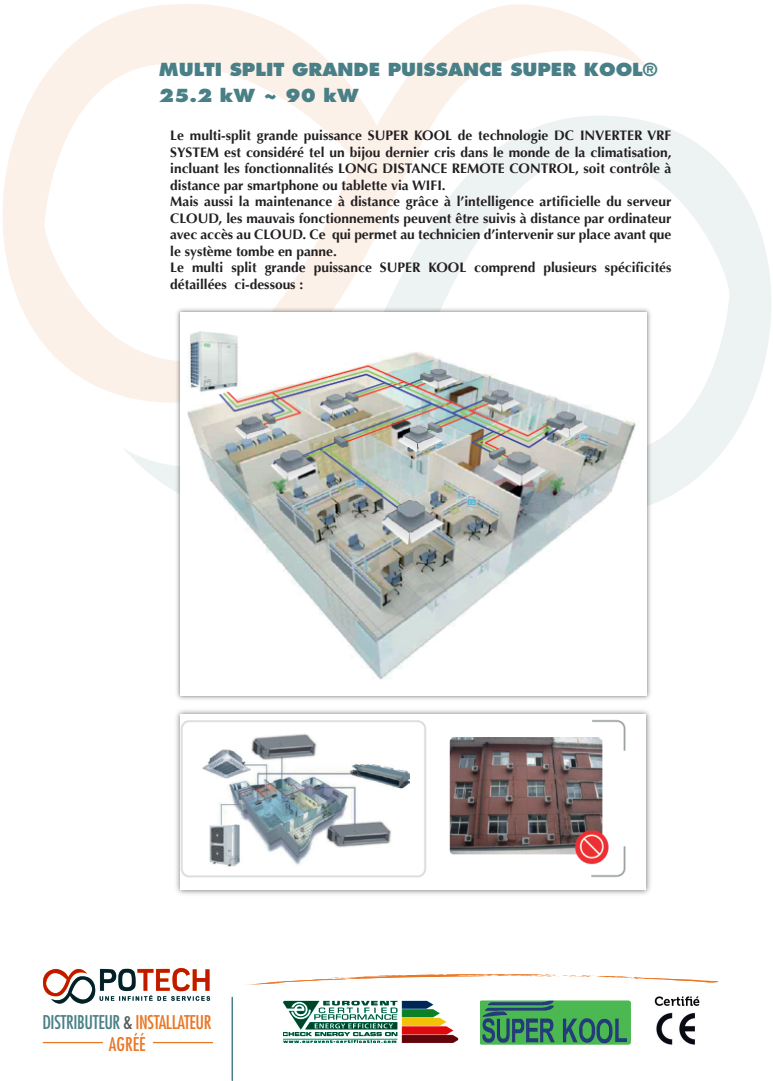
<style>
.page{position:relative;width:773px;height:1081px;background:#fff}
.page>*{position:absolute;margin:0;border:0;box-sizing:border-box;transform-origin:0 0}
.t1{font:condensed 18.5px/22.1px "Futura";letter-spacing:-.02em;color:#e97624;text-align:center}
.t2{font:800 17.5px/26px "Futura";color:#497f86;scale:1.05 1}
.t3{font:700 13.75px/16.5px "Optima";color:#231f20}
.s1{color:#497f86}
.s2{color:#56595a}
</style>
<div class="page">
<img style="left:43px;top:968px;width:168px;height:36px">
<img style="left:283px;top:1000px;width:175px;height:43px">
<img style="left:480px;top:1000px;width:150px;height:44px">
<img style="left:644px;top:987px;width:65px;height:64px;border-radius:32px">
<hr style="left:232px;top:997px;width:1px;height:83px;background:#497f86">
<svg style="left:256px;top:974px;width:463px;height:10px"></svg>
<hr style="left:43px;top:1042px;width:60px;height:1px;background:#e97624">
<hr style="left:153px;top:1042px;width:60px;height:1px;background:#e97624">
<svg style="left:2px;top:4px;width:648px;height:392px"></svg>
<svg style="left:123px;top:116px;width:648px;height:388px"></svg>
<img style="left:176px;top:710px;width:475px;height:185px">
<img style="left:181px;top:715px;width:464px;height:175px">
<img style="left:173px;top:305px;width:480px;height:395px">
<img style="left:180px;top:312px;width:466px;height:383px">
<p class="t2" style="left:159px;top:57px;width:476px">MULTI SPLIT GRANDE PUISSANCE SUPER KOOL®<br>25.2 kW ~ 90 kW</p>
<p class="t3" style="left:170px;top:127px;width:502px">Le multi-split grande puissance SUPER KOOL de technologie DC INVERTER VRF SYSTEM est considéré tel un bijou dernier cris dans le monde de la climatisation, incluant les fonctionnalités LONG DISTANCE REMOTE CONTROL, soit contrôle à distance par smartphone ou tablette via WIFI.<br>Mais aussi la maintenance à distance grâce à l’intelligence artificielle du serveur CLOUD, les mauvais fonctionnements peuvent être suivis à distance par ordinateur avec accès au CLOUD. Ce qui permet au technicien d’intervenir sur place avant que le système tombe en panne.<br>Le multi split grande puissance SUPER KOOL comprend plusieurs spécificités détaillées ci-dessous :</p>
<h1 class="t1" style="left:42px;top:1011px;width:171px"><span class="s1">DISTRIBUTEUR</span> <span class="s2">&amp;</span> INSTALLATEUR<br>AGRÉÉ</h1>
</div>
